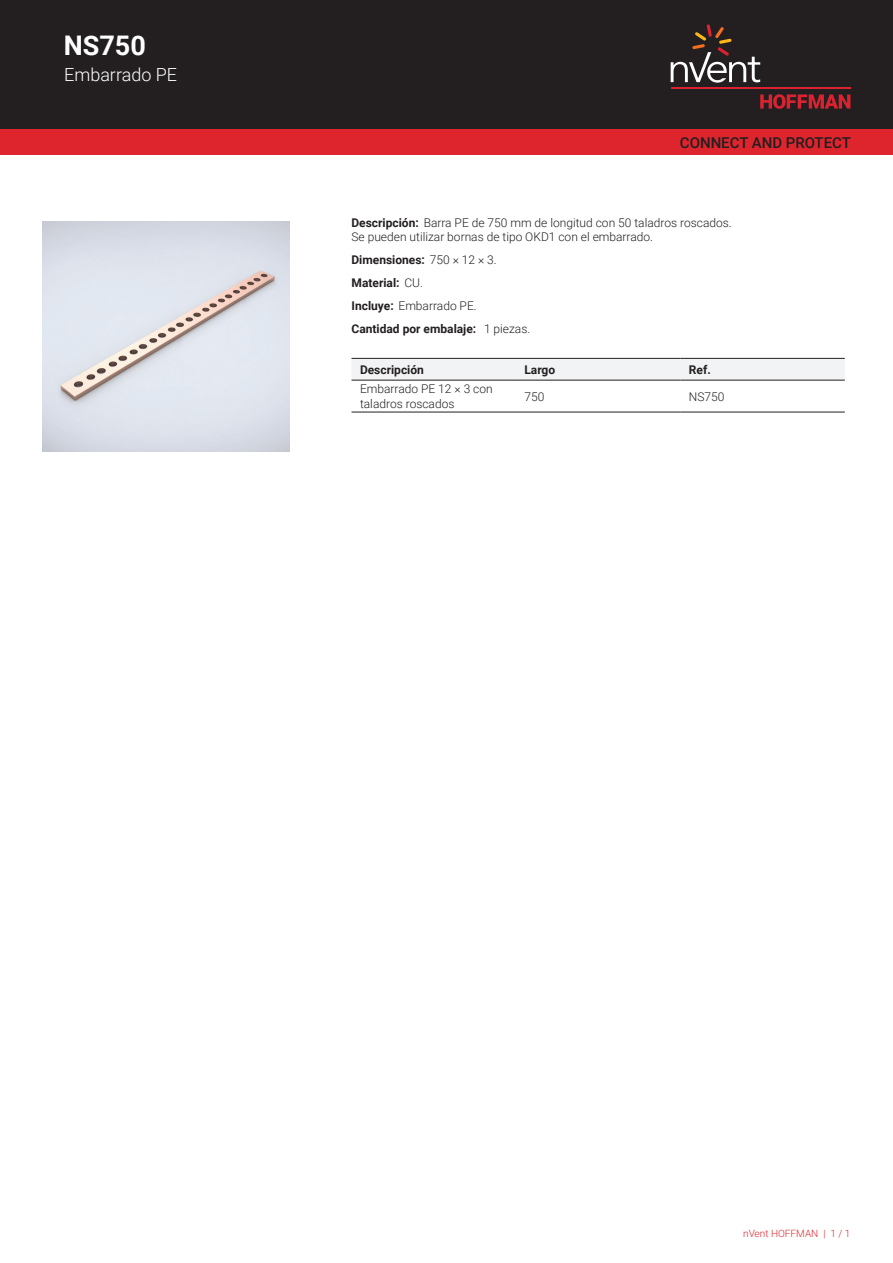
<style>
.page{position:relative;width:893px;height:1263px;background:#fff}
.page>*{position:absolute;margin:0;border:0;box-sizing:border-box;transform-origin:0 0}
.t1{font:700 27px "Roboto";color:#fff}
.t2{font:300 18px "Roboto";color:#fff}
.t3{font:500 15px "Roboto";color:#231f20}
.t4{font:300 12px/14.4px "Roboto";color:#231f20}
.t5{font:700 12px/23px "Roboto";color:#231f20}
.t6{font:300 10.05px "Roboto";color:#de252e}
.s1{font-weight:700}
.s2{font-weight:300}
</style>
<div class="page">
<div style="left:0;top:0;width:893px;height:129px;background:#231f20"></div>
<svg style="left:760px;top:94px;width:90px;height:15px"></svg>
<hr style="left:671px;top:88px;width:179px;height:1px;background:#db2230">
<svg style="left:671px;top:24px;width:89px;height:59px"></svg>
<div style="left:0;top:129px;width:893px;height:26px;background:#de252e"></div>
<div style="left:351px;top:359px;width:494px;height:21px;background:#f2f3f4"></div>
<hr style="left:351px;top:358px;width:165px;height:1px;background:#231f20">
<hr style="left:516px;top:358px;width:164px;height:1px;background:#231f20">
<hr style="left:680px;top:358px;width:165px;height:1px;background:#231f20">
<hr style="left:351px;top:412px;width:165px;height:1px;background:#231f20">
<hr style="left:516px;top:412px;width:164px;height:1px;background:#231f20">
<hr style="left:680px;top:412px;width:165px;height:1px;background:#231f20">
<hr style="left:351px;top:380px;width:165px;height:1px;background:#231f20">
<hr style="left:516px;top:380px;width:164px;height:1px;background:#231f20">
<hr style="left:680px;top:380px;width:165px;height:1px;background:#231f20">
<img style="left:43px;top:221px;width:246px;height:231px">
<h1 class="t1" style="left:64px;top:27px;width:84px">NS750</h1>
<h2 class="t2" style="left:64px;top:62px;width:115px">Embarrado PE</h2>
<p class="t3" style="left:680px;top:132px;width:173px">CONNECT AND PROTECT</p>
<p class="t4" style="left:351px;top:215px;width:382px"><span class="s1">Descripción:</span> Barra PE de 750 mm de longitud con 50 taladros roscados.<br>Se pueden utilizar bornas de tipo OKD1 con el embarrado.</p>
<p class="t5" style="left:351px;top:248px;width:180px">Dimensiones: <span class="s2">750 × 12 × 3.<br></span>Material: <span class="s2">CU.<br></span>Incluye: <span class="s2">Embarrado PE.<br></span>Cantidad por embalaje: <span class="s2">1 piezas.</span></p>
<p class="t5" style="left:360px;top:358px;width:65px">Descripción</p>
<p class="t5" style="left:524px;top:358px;width:32px">Largo</p>
<p class="t5" style="left:689px;top:358px;width:23px">Ref.</p>
<p class="t4" style="left:360px;top:381px;width:134px">Embarrado PE 12 × 3 con taladros roscados</p>
<p class="t4" style="left:524px;top:389px;width:21px">750</p>
<p class="t4" style="left:689px;top:389px;width:37px">NS750</p>
<p class="t6" style="left:743px;top:1226px;width:109px">nVent HOFFMAN | 1 / 1</p>
</div>
